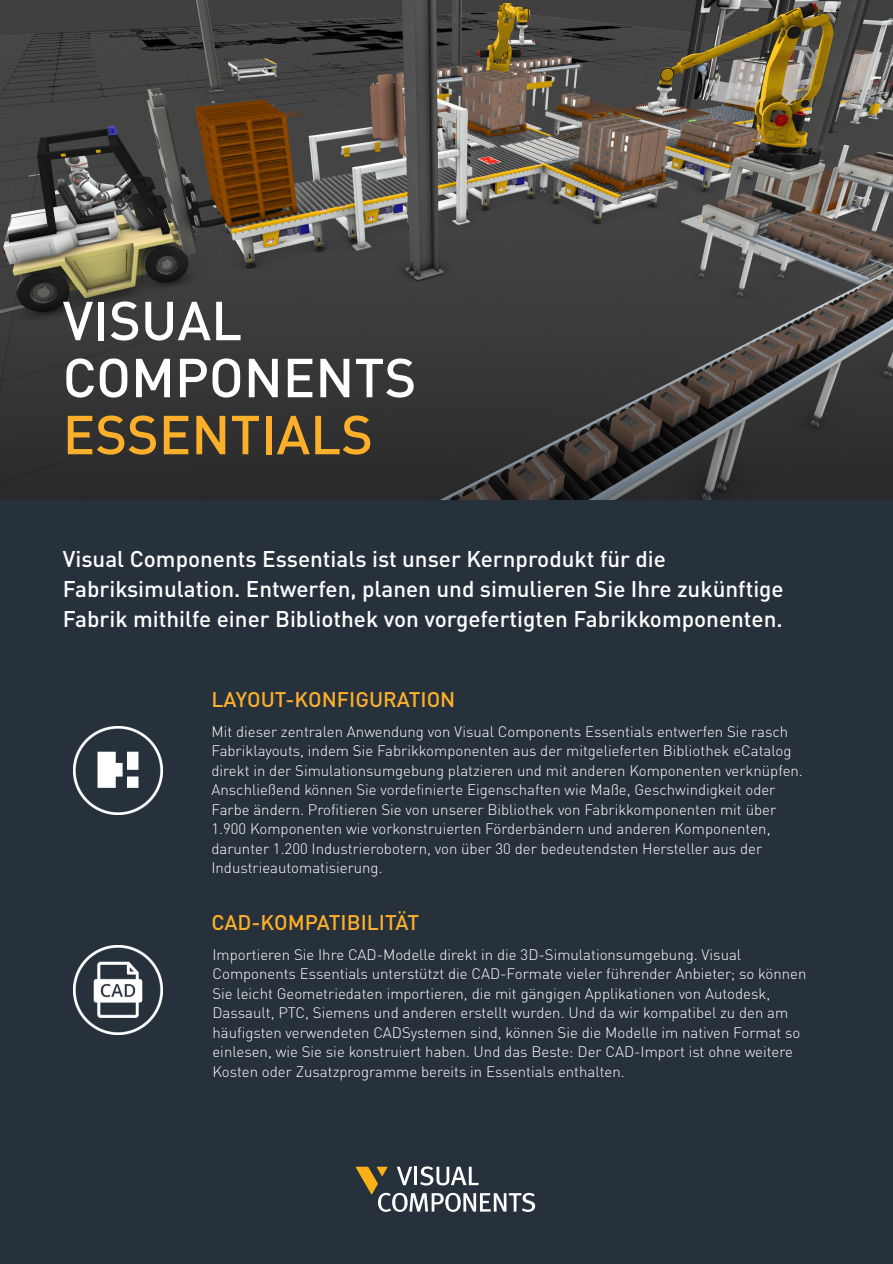
<style>
.page{position:relative;width:893px;height:1264px;background:#fff}
.page>*{position:absolute;margin:0;border:0;box-sizing:border-box;transform-origin:0 0}
.Heading_1_-_white{font:500 54px "DINOT";color:#fff}
.Heading_1_-_white-2{font:500 54px "DINOT";color:#fbaf2b}
.Heading_3_-_white{font:500 22.5px/30px "DINOT";color:#fff}
.Heading_3_-_orange{font:500 21px "DINOT";color:#fbaf2b}
.Body_-_white{font:300 15px/19.5px "DINOT";color:#fff}
</style>
<div class="page">
<div style="left:0;top:499px;width:893px;height:765px;background:#27313c"></div>
<svg style="left:355px;top:1166px;width:180px;height:46px;background:#5c6062"></svg>
<img style="left:73px;top:946px;width:90px;height:88px">
<img style="left:73px;top:726px;width:90px;height:89px">
<img style="left:0;top:0;width:893px;height:499px">
<p class="Heading_1_-_white" style="left:63px;top:286px;width:181px">VISUAL</p>
<p class="Heading_1_-_white" style="left:63px;top:343px;width:355px">COMPONENTS</p>
<p class="Heading_1_-_white-2" style="left:63px;top:400px;width:312px">ESSENTIALS</p>
<p class="Heading_3_-_white" style="left:63px;top:543px;width:722px">Visual Components Essentials ist unser Kernprodukt für die<br>Fabriksimulation. Entwerfen, planen und simulieren Sie Ihre zukünftige<br>Fabrik mithilfe einer Bibliothek von vorgefertigten Fabrikkomponenten.</p>
<p class="Heading_3_-_orange" style="left:211px;top:685px;width:245px">LAYOUT-KONFIGURATION</p>
<p class="Body_-_white" style="left:211px;top:721px;width:593px">Mit dieser zentralen Anwendung von Visual Components Essentials entwerfen Sie rasch Fabriklayouts, indem Sie Fabrikkomponenten aus der mitgelieferten Bibliothek eCatalog direkt in der Simulationsumgebung platzieren und mit anderen Komponenten verknüpfen.<br>Anschließend können Sie vordefinierte Eigenschaften wie Maße, Geschwindigkeit oder Farbe ändern. Profitieren Sie von unserer Bibliothek von Fabrikkomponenten mit über 1.900 Komponenten wie vorkonstruierten Förderbändern und anderen Komponenten, darunter 1.200 Industrierobotern, von über 30 der bedeutendsten Hersteller aus der Industrieautomatisierung.</p>
<p class="Heading_3_-_orange" style="left:211px;top:909px;width:209px">CAD-KOMPATIBILITÄT</p>
<p class="Body_-_white" style="left:212px;top:944px;width:595px">Importieren Sie Ihre CAD-Modelle direkt in die 3D-Simulationsumgebung. Visual Components Essentials unterstützt die CAD-Formate vieler führender Anbieter; so können Sie leicht Geometriedaten importieren, die mit gängigen Applikationen von Autodesk, Dassault, PTC, Siemens und anderen erstellt wurden. Und da wir kompatibel zu den am häufigsten verwendeten CADSystemen sind, können Sie die Modelle im nativen Format so einlesen, wie Sie sie konstruiert haben. Und das Beste: Der CAD-Import ist ohne weitere Kosten oder Zusatzprogramme bereits in Essentials enthalten.</p>
</div>
